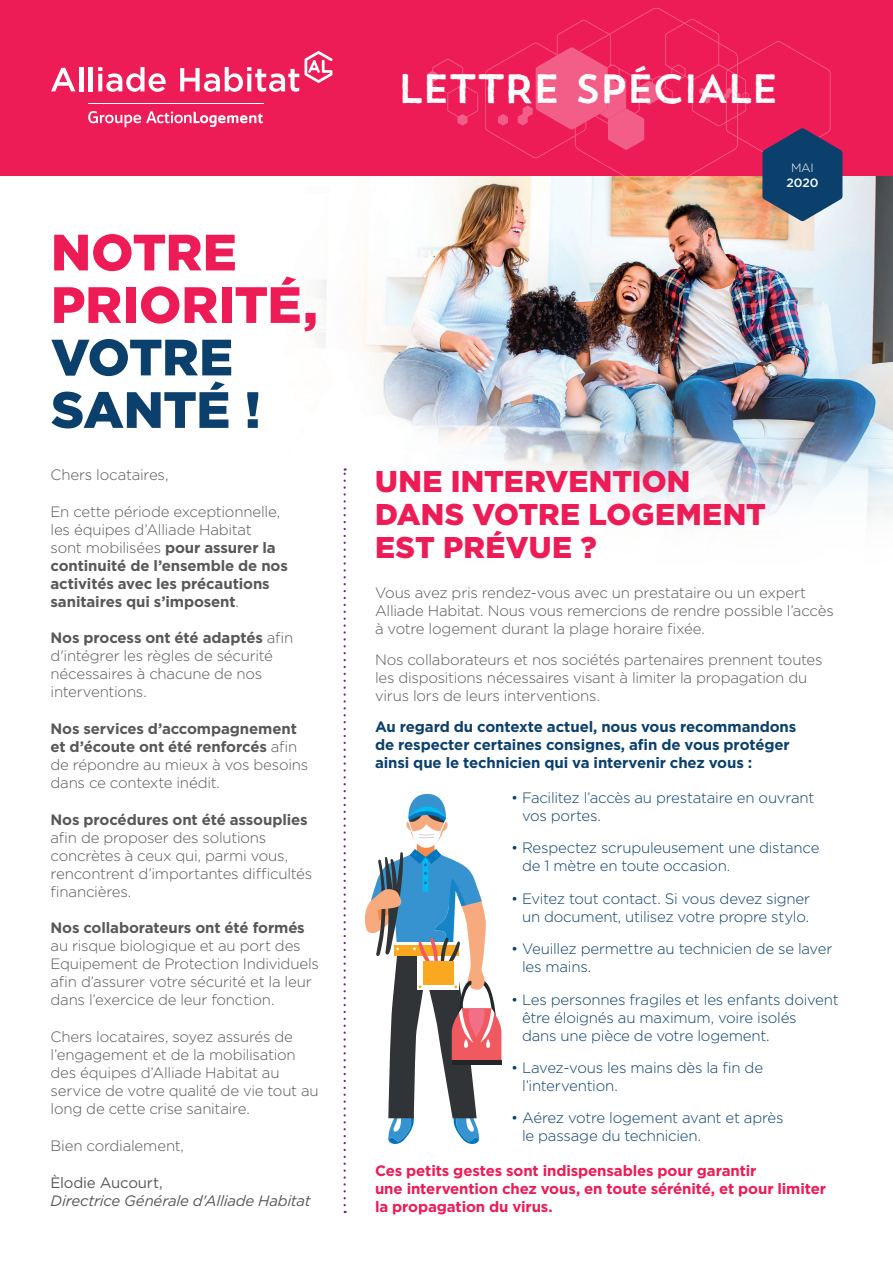
<style>
.page{position:relative;width:893px;height:1263px;background:#fff}
.page>*{position:absolute;margin:0;border:0;box-sizing:border-box;transform-origin:0 0}
.t1{font:900 51px/52.5px "Gotham";color:#ed1b56}
.t2{font:900 51px/52.5px "Gotham";letter-spacing:-.01em;color:#0b406d}
.t3{font:40.5px "Trend HM Sans One";letter-spacing:-.065em;color:#fff}
.t4{font:900 30px/33px "Gotham";letter-spacing:.005em;color:#ed1b56}
.t5{font:300 15px/18px "Gotham";letter-spacing:-.015em;color:#57585a}
.t6{font:300 15px/18px "Gotham";letter-spacing:-.015em;color:#0b406d}
.t7{font:700 15px/18px "Gotham";letter-spacing:-.01em;color:#57585a}
.t8{font:700 15px/18px "Gotham";letter-spacing:-.01em;color:#0b406d}
.t9{font:700 15px/18px "Gotham";letter-spacing:-.01em;color:#ed1b56}
.t10{font:italic 15px "Gotham";letter-spacing:-.015em;color:#57585a}
.t11{font:15px "Gotham";letter-spacing:-.015em;color:#57585a}
.t12{font:500 12px "Gotham";color:#fff}
.t13{font:300 12px "Gotham";color:#fff}
.s1{font-weight:300}
.s2{font-weight:700}
</style>
<div class="page">
<img style="left:226px;top:175px;width:667px;height:389px">
<div style="left:0;top:0;width:893px;height:175px;background:#ed1b56"></div>
<svg style="left:485px;top:8px;width:346px;height:186px"></svg>
<svg style="left:427px;top:59px;width:51px;height:67px"></svg>
<svg style="left:518px;top:47px;width:141px;height:103px"></svg>
<svg style="left:498px;top:114px;width:10px;height:12px"></svg>
<svg style="left:724px;top:88px;width:25px;height:11px"></svg>
<svg style="left:699px;top:88px;width:19px;height:16px"></svg>
<svg style="left:51px;top:68px;width:24px;height:23px"></svg>
<hr style="left:79px;top:67px;width:4px;height:24px;background:#fff">
<hr style="left:89px;top:67px;width:4px;height:24px;background:#fff">
<svg style="left:98px;top:67px;width:68px;height:25px"></svg>
<svg style="left:180px;top:67px;width:119px;height:25px"></svg>
<svg style="left:88px;top:111px;width:175px;height:16px"></svg>
<hr style="left:88px;top:103px;width:176px;height:1px;background:#fff">
<svg style="left:305px;top:51px;width:28px;height:32px"></svg>
<svg style="left:762px;top:128px;width:80px;height:93px;background:#424c73"></svg>
<svg style="left:344px;top:468px;width:2px;height:737px"></svg>
<svg style="left:364px;top:794px;width:137px;height:350px"></svg>
<h1 class="t1" style="left:51px;top:226px;width:268px">NOTRE<br>PRIORITÉ,</h1>
<h1 class="t2" style="left:51px;top:331px;width:211px">VOTRE<br>SANTÉ !</h1>
<p class="t5" style="left:51px;top:465px;width:120px">Chers locataires,</p>
<p class="t7" style="left:51px;top:502px;width:239px"><span class="s1">En cette période exceptionnelle, les équipes d’Alliade Habitat<br>sont mobilisées</span> pour assurer la continuité de l’ensemble de nos activités avec les précautions sanitaires qui s’imposent<span class="s1">.</span></p>
<p class="t5" style="left:51px;top:629px;width:244px"><span class="s2">Nos process ont été adaptés</span> afin d'intégrer les règles de sécurité nécessaires à chacune de nos interventions.</p>
<p class="t5" style="left:51px;top:719px;width:259px"><span class="s2">Nos services d’accompagnement et d’écoute ont été renforcés</span> afin de répondre au mieux à vos besoins dans ce contexte inédit.</p>
<p class="t7" style="left:51px;top:810px;width:259px">Nos procédures ont été assouplies</p>
<p class="t5" style="left:51px;top:828px;width:263px">afin de proposer des solutions concrètes à ceux qui, parmi vous, rencontrent d’importantes difficultés financières.</p>
<p class="t7" style="left:51px;top:919px;width:256px">Nos collaborateurs ont été formés</p>
<p class="t5" style="left:51px;top:937px;width:270px">au risque biologique et au port des Equipement de Protection Individuels afin d’assurer votre sécurité et la leur dans l’exercice de leur fonction.</p>
<p class="t5" style="left:51px;top:1027px;width:270px">Chers locataires, soyez assurés de l’engagement et de la mobilisation des équipes d’Alliade Habitat au service de votre qualité de vie tout au long de cette crise sanitaire.</p>
<p class="t5" style="left:51px;top:1136px;width:135px">Bien cordialement,</p>
<p class="t11" style="left:51px;top:1173px;width:114px">Èlodie Aucourt,</p>
<p class="t10" style="left:51px;top:1191px;width:262px">Directrice Générale d'Alliade Habitat</p>
<h2 class="t3" style="left:397px;top:63px;width:384px">LETTRE SPÉCIALE</h2>
<p class="t13" style="left:791px;top:161px;width:24px">MAI</p>
<p class="t12" style="left:786px;top:175px;width:34px">2020</p>
<h3 class="t4" style="left:375px;top:464px;width:392px">UNE INTERVENTION<br>DANS VOTRE LOGEMENT<br>EST PRÉVUE ?</h3>
<p class="t5" style="left:375px;top:583px;width:460px">Vous avez pris rendez-vous avec un prestataire ou un expert<br>Alliade Habitat. Nous vous remercions de rendre possible l’accès à votre logement durant la plage horaire fixée.</p>
<p class="t5" style="left:375px;top:650px;width:449px">Nos collaborateurs et nos sociétés partenaires prennent toutes les dispositions nécessaires visant à limiter la propagation du virus lors de leurs interventions.</p>
<p class="t8" style="left:375px;top:717px;width:423px">Au regard du contexte actuel, nous vous recommandons de respecter certaines consignes, afin de vous protéger ainsi que le technicien qui va intervenir chez vous :</p>
<p class="t6" style="left:522px;top:788px;width:294px;text-indent:-11px">• Facilitez l’accès au prestataire en ouvrant vos portes.</p>
<p class="t6" style="left:522px;top:838px;width:299px;text-indent:-11px">• Respectez scrupuleusement une distance de 1 mètre en toute occasion.</p>
<p class="t6" style="left:511px;top:889px;width:301px;text-align:right">• Evitez tout contact. Si vous devez signer un document, utilisez votre propre stylo.</p>
<p class="t6" style="left:522px;top:939px;width:312px;text-indent:-11px">• Veuillez permettre au technicien de se laver les mains.</p>
<p class="t6" style="left:522px;top:990px;width:318px;text-indent:-11px">• Les personnes fragiles et les enfants doivent être éloignés au maximum, voire isolés<br>dans une pièce de votre logement.</p>
<p class="t6" style="left:522px;top:1058px;width:243px;text-indent:-11px">• Lavez-vous les mains dès la fin de l’intervention.</p>
<p class="t6" style="left:522px;top:1109px;width:263px;text-indent:-11px">• Aérez votre logement avant et après le passage du technicien.</p>
<p class="t9" style="left:375px;top:1162px;width:453px">Ces petits gestes sont indispensables pour garantir<br>une intervention chez vous, en toute sérénité, et pour limiter la propagation du virus.</p>
</div>
